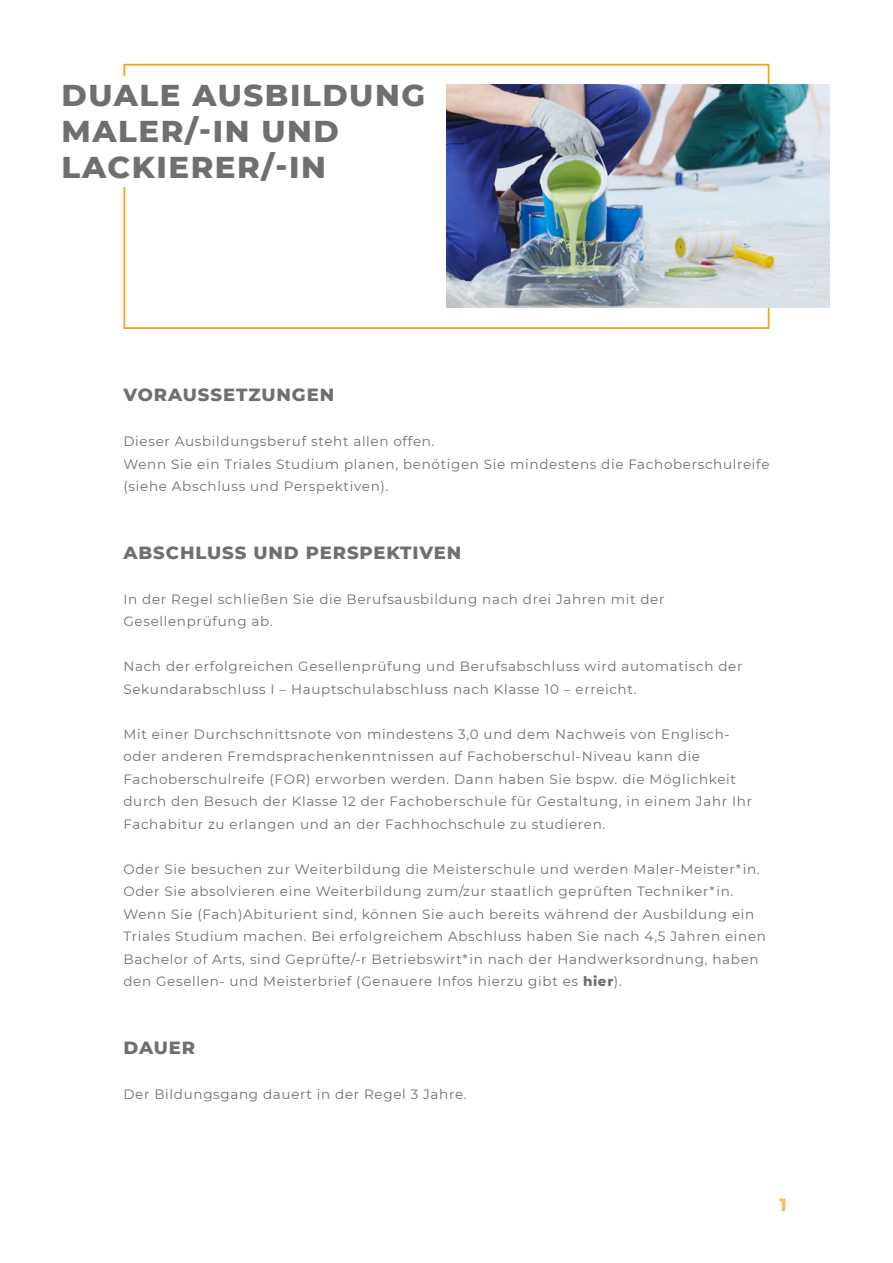
<style>
.page{position:relative;width:893px;height:1263px;background:#fff}
.page>*{position:absolute;margin:0;border:0;box-sizing:border-box;transform-origin:0 0}
.t1{font:800 30.75px/35.8px "Montserrat";letter-spacing:.05em;color:#706f6f}
.t2{font:800 18px "Montserrat";letter-spacing:.05em;color:#706f6f}
.t3{font:800 18px "Montserrat";color:#fabd5d}
.t4{font:13.5px/22.5px "Montserrat";letter-spacing:.05em;color:#706f6f}
.s1{font-weight:800}
</style>
<div class="page">
<div style="left:123px;top:64px;width:646px;height:265px;border:2px solid #f7a117"></div>
<img style="left:446px;top:84px;width:383px;height:223px">
<div style="left:62px;top:76px;width:370px;height:111px;background:#fff"></div>
<h1 class="t1" style="left:62px;top:76px;width:365px">DUALE AUSBILDUNG<br>MALER/-IN UND<br>LACKIERER/-IN</h1>
<h2 class="t2" style="left:123px;top:382px;width:212px">VORAUSSETZUNGEN</h2>
<p class="t4" style="left:123px;top:430px;width:647px">Dieser Ausbildungsberuf steht allen offen.<br>Wenn Sie ein Triales Studium planen, benötigen Sie mindestens die Fachoberschulreife (siehe Abschluss und Perspektiven).</p>
<h2 class="t2" style="left:123px;top:539px;width:339px">ABSCHLUSS UND PERSPEKTIVEN</h2>
<p class="t4" style="left:123px;top:587px;width:542px">In der Regel schließen Sie die Berufsausbildung nach drei Jahren mit der<br>Gesellenprüfung ab.</p>
<p class="t4" style="left:123px;top:655px;width:620px">Nach der erfolgreichen Gesellenprüfung und Berufsabschluss wird automatisch der<br>Sekundarabschluss I – Hauptschulabschluss nach Klasse 10 – erreicht.</p>
<p class="t4" style="left:123px;top:722px;width:630px">Mit einer Durchschnittsnote von mindestens 3,0 und dem Nachweis von Englisch&shy;oder anderen Fremdsprachenkenntnissen auf Fachoberschul-Niveau kann die Fachoberschulreife (FOR) erworben werden. Dann haben Sie bspw. die Möglichkeit durch den Besuch der Klasse 12 der Fachoberschule für Gestaltung, in einem Jahr Ihr Fachabitur zu erlangen und an der Fachhochschule zu studieren.</p>
<p class="t4" style="left:123px;top:857px;width:644px">Oder Sie besuchen zur Weiterbildung die Meisterschule und werden Maler-Meister*in.<br>Oder Sie absolvieren eine Weiterbildung zum/zur staatlich geprüften Techniker*in.<br>Wenn Sie (Fach)Abiturient sind, können Sie auch bereits während der Ausbildung ein Triales Studium machen. Bei erfolgreichem Abschluss haben Sie nach 4,5 Jahren einen Bachelor of Arts, sind Geprüfte/-r Betriebswirt*in nach der Handwerksordnung, haben den Gesellen- und Meisterbrief (Genauere Infos hierzu gibt es <span class="s1">hier</span>).</p>
<h2 class="t2" style="left:123px;top:1034px;width:73px">DAUER</h2>
<p class="t4" style="left:123px;top:1082px;width:345px">Der Bildungsgang dauert in der Regel 3 Jahre.</p>
<h2 class="t3" style="left:780px;top:1192px;width:9px">1</h2>
</div>
